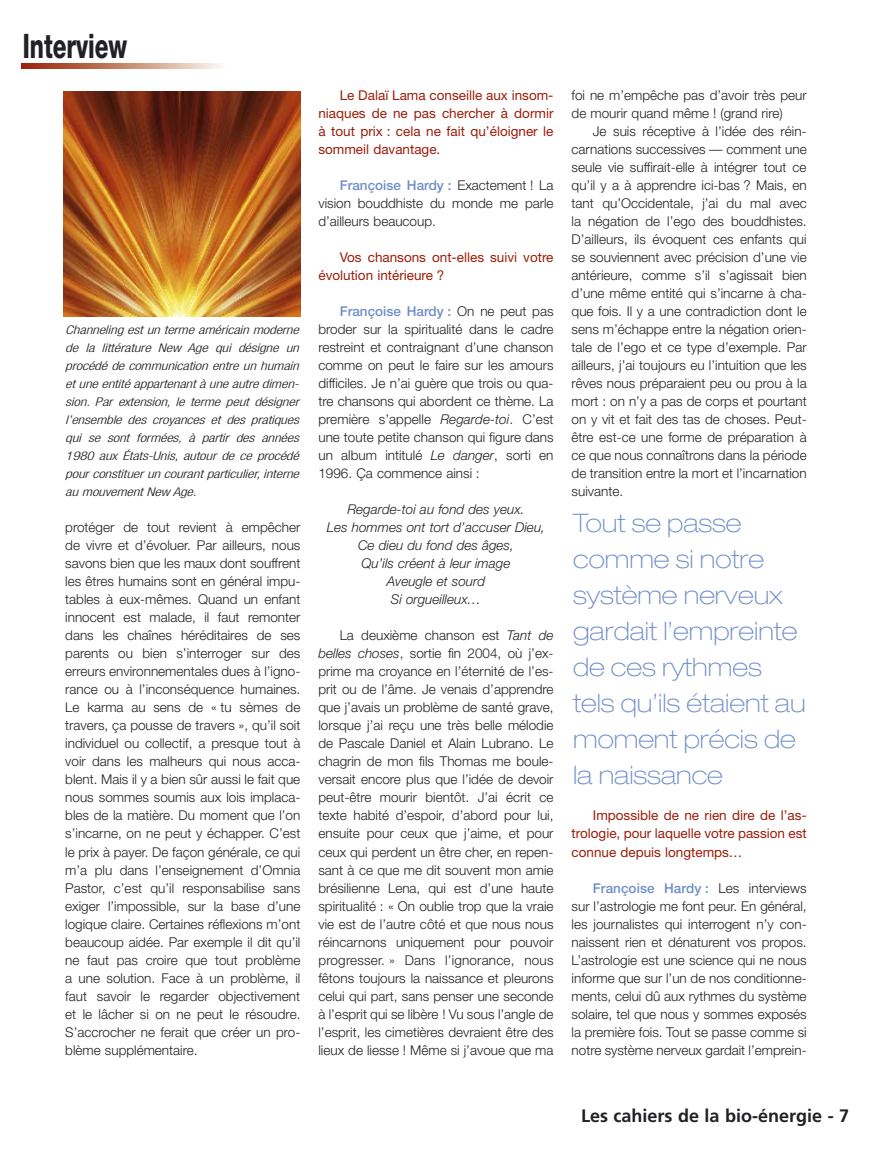
<style>
.page{position:relative;width:872px;height:1149px;background:#fff}
.page>*{position:absolute;margin:0;border:0;box-sizing:border-box;transform-origin:0 0}
.bloc_haut_de_page_helvetica{font:800 33.75px "Helvetica Neue";color:#212125;scale:.67 1}
.bloc_helvetica{font:100 expanded 25.5px/36px "Helvetica Neue";color:#6f8ec8}
.t1{font:700 18px "Frutiger";color:#212125}
.texte_général_helvetica{font:300 13.5px/18px "Helvetica Neue";color:#212125;text-align:justify}
.interviewer_helvetica{font:13.5px/18px "Helvetica Neue";color:#9b1d0a;text-align:justify}
.texte_général_helvetica-2{font:italic 300 13.5px "Helvetica Neue";color:#212125}
.legende_helvetica1{font:italic 300 condensed 12px/18px "Helvetica Neue";letter-spacing:-.01em;color:#212125;text-align:justify;scale:1.25 1}
.s1{font-weight:500;color:#6f8ec8}
.s2{font-style:italic}
</style>
<div class="page">
<svg style="left:21px;top:64px;width:199px;height:4px"></svg>
<img style="left:64px;top:91px;width:236px;height:225px">
<p class="bloc_haut_de_page_helvetica" style="left:23px;top:25px;width:158px">Interview</p>
<p class="legende_helvetica1" style="left:65px;top:320px;width:188px">Channeling est un terme américain moderne de la littérature New Age qui désigne un procédé de communication entre un humain et une entité appartenant à une autre dimen&shy;sion. Par extension, le terme peut désigner l’ensemble des croyances et des pratiques qui se sont formées, à partir des années 1980 aux États-Unis, autour de ce procédé pour constituer un courant particulier, interne au mouvement New Age.</p>
<p class="texte_général_helvetica" style="left:65px;top:518px;width:237px">protéger de tout revient à empêcher de vivre et d’évoluer. Par ailleurs, nous savons bien que les maux dont souffrent les êtres humains sont en général impu&shy;tables à eux-mêmes. Quand un enfant innocent est malade, il faut remonter dans les chaînes héréditaires de ses parents ou bien s’interroger sur des erreurs environnementales dues à l’igno&shy;rance ou à l’inconséquence humaines.<br>Le karma au sens de « tu sèmes de travers, ça pousse de travers », qu’il soit individuel ou collectif, a presque tout à voir dans les malheurs qui nous acca&shy;blent. Mais il y a bien sûr aussi le fait que nous sommes soumis aux lois implaca&shy;bles de la matière. Du moment que l’on s’incarne, on ne peut y échapper. C’est le prix à payer. De façon générale, ce qui m’a plu dans l’enseignement d’Omnia Pastor, c’est qu’il responsabilise sans exiger l’impossible, sur la base d’une logique claire. Certaines réflexions m’ont beaucoup aidée. Par exemple il dit qu’il ne faut pas croire que tout problème a une solution. Face à un problème, il faut savoir le regarder objectivement et le lâcher si on ne peut le résoudre.<br>S’accrocher ne ferait que créer un pro&shy;blème supplémentaire.</p>
<p class="interviewer_helvetica" style="left:318px;top:86px;width:237px;text-indent:21px">Le Dalaï Lama conseille aux insom&shy;niaques de ne pas chercher à dormir à tout prix : cela ne fait qu’éloigner le sommeil davantage.</p>
<p class="texte_général_helvetica" style="left:318px;top:176px;width:237px;text-indent:21px"><span class="s1">Françoise Hardy :</span> Exactement ! La vision bouddhiste du monde me parle d’ailleurs beaucoup.</p>
<p class="interviewer_helvetica" style="left:318px;top:248px;width:236px;text-indent:21px">Vos chansons ont-elles suivi votre évolution intérieure ?</p>
<p class="texte_général_helvetica" style="left:318px;top:302px;width:237px;text-indent:21px"><span class="s1">Françoise Hardy :</span> On ne peut pas broder sur la spiritualité dans le cadre restreint et contraignant d’une chanson comme on peut le faire sur les amours difficiles. Je n’ai guère que trois ou qua&shy;tre chansons qui abordent ce thème. La première s’appelle <span class="s2">Regarde-toi</span>. C’est une toute petite chanson qui figure dans un album intitulé <span class="s2">Le danger</span>, sorti en 1996. Ça commence ainsi :</p>
<p class="texte_général_helvetica-2" style="left:347px;top:501px;width:178px">Regarde-toi au fond des yeux.</p>
<p class="texte_général_helvetica-2" style="left:327px;top:519px;width:219px">Les hommes ont tort d’accuser Dieu,</p>
<p class="texte_général_helvetica-2" style="left:358px;top:537px;width:157px">Ce dieu du fond des âges,</p>
<p class="texte_général_helvetica-2" style="left:361px;top:555px;width:150px">Qu’ils créent à leur image</p>
<p class="texte_général_helvetica-2" style="left:387px;top:573px;width:100px">Aveugle et sourd</p>
<p class="texte_général_helvetica-2" style="left:391px;top:591px;width:92px">Si orgueilleux…</p>
<p class="texte_général_helvetica" style="left:318px;top:626px;width:237px;text-indent:21px">La deuxième chanson est <span class="s2">Tant de belles choses</span>, sortie fin 2004, où j’ex&shy;prime ma croyance en l’éternité de l’es&shy;prit ou de l’âme. Je venais d’apprendre que j’avais un problème de santé grave, lorsque j’ai reçu une très belle mélodie de Pascale Daniel et Alain Lubrano. Le chagrin de mon fils Thomas me boule&shy;versait encore plus que l’idée de devoir peut-être mourir bientôt. J’ai écrit ce texte habité d’espoir, d’abord pour lui, ensuite pour ceux que j’aime, et pour ceux qui perdent un être cher, en repen&shy;sant à ce que me dit souvent mon amie brésilienne Lena, qui est d’une haute spiritualité : « On oublie trop que la vraie vie est de l’autre côté et que nous nous réincarnons uniquement pour pouvoir progresser. » Dans l’ignorance, nous fêtons toujours la naissance et pleurons celui qui part, sans penser une seconde à l’esprit qui se libère ! Vu sous l’angle de l’esprit, les cimetières devraient être des lieux de liesse ! Même si j’avoue que ma</p>
<p class="texte_général_helvetica" style="left:571px;top:86px;width:237px">foi ne m’empêche pas d’avoir très peur de mourir quand même ! (grand rire)</p>
<p class="texte_général_helvetica" style="left:571px;top:122px;width:237px;text-indent:21px">Je suis réceptive à l’idée des réin&shy;carnations successives — comment une seule vie suffirait-elle à intégrer tout ce qu’il y a à apprendre ici-bas ? Mais, en tant qu’Occidentale, j’ai du mal avec la négation de l’ego des bouddhistes.<br>D’ailleurs, ils évoquent ces enfants qui se souviennent avec précision d’une vie antérieure, comme s’il s’agissait bien d’une même entité qui s’incarne à cha&shy;que fois. Il y a une contradiction dont le sens m’échappe entre la négation orien&shy;tale de l’ego et ce type d’exemple. Par ailleurs, j’ai toujours eu l’intuition que les rêves nous préparaient peu ou prou à la mort : on n’y a pas de corps et pourtant on y vit et fait des tas de choses. Peut&shy;être est-ce une forme de préparation à ce que nous connaîtrons dans la période de transition entre la mort et l’incarnation suivante.</p>
<p class="bloc_helvetica" style="left:573px;top:504px;width:234px">Tout se passe comme si notre système nerveux gardait l’empreinte de ces rythmes tels qu’ils étaient au moment précis de la naissance</p>
<p class="interviewer_helvetica" style="left:571px;top:806px;width:237px;text-indent:21px">Impossible de ne rien dire de l’as&shy;trologie, pour laquelle votre passion est connue depuis longtemps…</p>
<p class="texte_général_helvetica" style="left:571px;top:878px;width:237px;text-indent:21px"><span class="s1">Françoise Hardy :</span> Les interviews sur l’astrologie me font peur. En général, les journalistes qui interrogent n’y con&shy;naissent rien et dénaturent vos propos.<br>L’astrologie est une science qui ne nous informe que sur l’un de nos conditionne&shy;ments, celui dû aux rythmes du système solaire, tel que nous y sommes exposés la première fois. Tout se passe comme si notre système nerveux gardait l’emprein-</p>
<h3 class="t1" style="left:581px;top:1104px;width:270px">Les cahiers de la bio-énergie - 7</h3>
</div>
